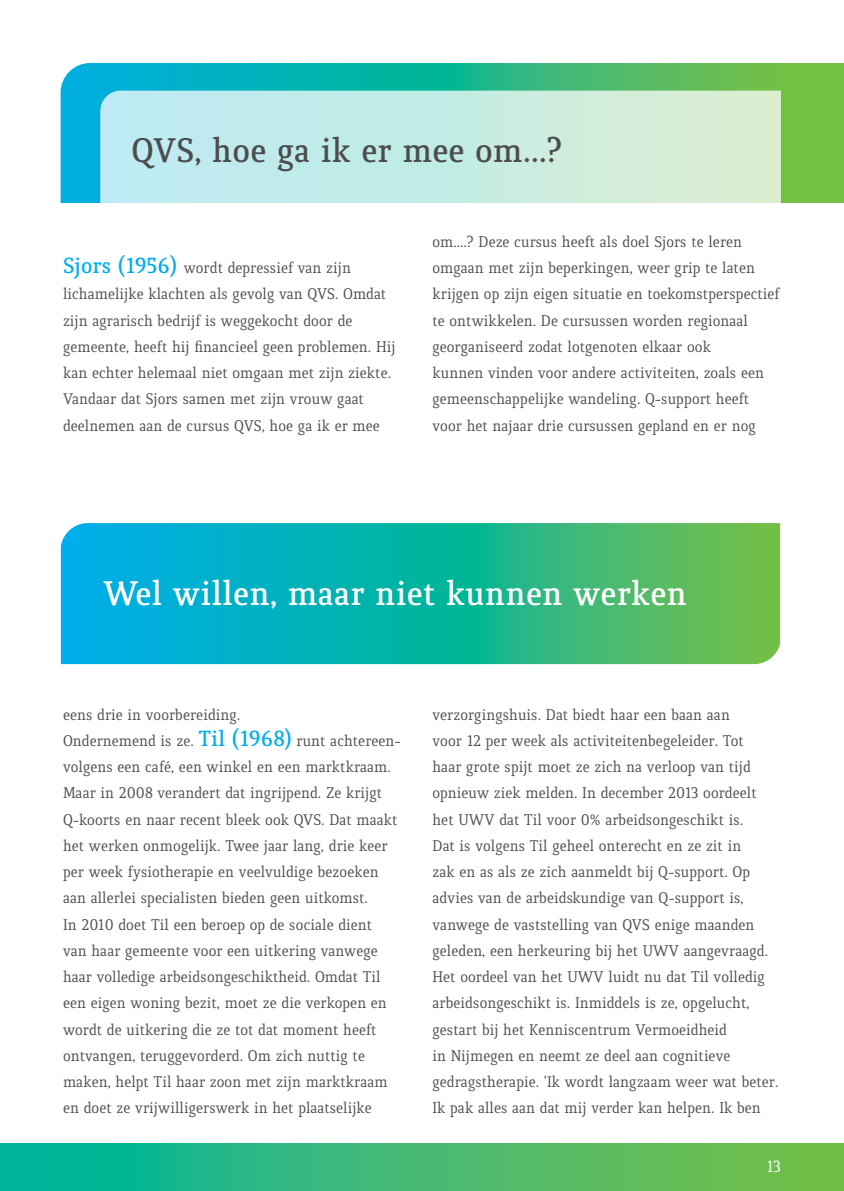
<style>
.page{position:relative;width:844px;height:1191px;background:#fff}
.page>*{position:absolute;margin:0;border:0;box-sizing:border-box;transform-origin:0 0}
.t1{font:600 36.75px "Quiroga Serif Pro";color:#fff}
.t2{font:600 36.75px "Quiroga Serif Pro";color:#4d4d4f}
.t3{font:17.5px "Quiroga Serif Pro";color:#fff}
.t4{font:16.62px/26.2px "Quiroga Serif Pro";color:#4d4d4f}
.s1{font-weight:600;font-size:23.62px;color:#00aeef}
</style>
<div class="page">
<svg style="left:0;top:1143px;width:843px;height:48px;background:#3fb973"></svg>
<svg style="left:61px;top:523px;width:719px;height:141px;background:#1fb59d"></svg>
<svg style="left:61px;top:63px;width:782px;height:140px;background:#35b88b"></svg>
<svg style="left:100px;top:91px;width:680px;height:112px;background:#c7ece3"></svg>
<h1 class="t2" style="left:131px;top:128px;width:432px">QVS, hoe ga ik er mee om…?</h1>
<p class="t4" style="left:63px;top:255px;width:334px"><span class="s1">Sjors (1956)</span> wordt depressief van zijn lichamelijke klachten als gevolg van QVS. Omdat zijn agrarisch bedrijf is weggekocht door de gemeente, heeft hij financieel geen problemen. Hij kan echter helemaal niet omgaan met zijn ziekte.<br>Vandaar dat Sjors samen met zijn vrouw gaat deelnemen aan de cursus QVS, hoe ga ik er mee</p>
<p class="t4" style="left:432px;top:228px;width:348px">om….? Deze cursus heeft als doel Sjors te leren omgaan met zijn beperkingen, weer grip te laten krijgen op zijn eigen situatie en toekomstperspectief te ontwikkelen. De cursussen worden regionaal georganiseerd zodat lotgenoten elkaar ook<br>kunnen vinden voor andere activiteiten, zoals een gemeenschappelijke wandeling. Q-support heeft voor het najaar drie cursussen gepland en er nog</p>
<h1 class="t1" style="left:103px;top:571px;width:585px">Wel willen, maar niet kunnen werken</h1>
<p class="t4" style="left:63px;top:701px;width:339px">eens drie in voorbereiding.<br>Ondernemend is ze. <span class="s1">Til (1968)</span> runt achtereen&shy;volgens een café, een winkel en een marktkraam.<br>Maar in 2008 verandert dat ingrijpend. Ze krijgt Q-koorts en naar recent bleek ook QVS. Dat maakt het werken onmogelijk. Twee jaar lang, drie keer per week fysiotherapie en veelvuldige bezoeken aan allerlei specialisten bieden geen uitkomst.<br>In 2010 doet Til een beroep op de sociale dient<br>van haar gemeente voor een uitkering vanwege haar volledige arbeidsongeschiktheid. Omdat Til een eigen woning bezit, moet ze die verkopen en wordt de uitkering die ze tot dat moment heeft ontvangen, teruggevorderd. Om zich nuttig te maken, helpt Til haar zoon met zijn marktkraam en doet ze vrijwilligerswerk in het plaatselijke</p>
<p class="t4" style="left:432px;top:701px;width:347px">verzorgingshuis. Dat biedt haar een baan aan<br>voor 12 per week als activiteitenbegeleider. Tot<br>haar grote spijt moet ze zich na verloop van tijd opnieuw ziek melden. In december 2013 oordeelt het UWV dat Til voor 0% arbeidsongeschikt is.<br>Dat is volgens Til geheel onterecht en ze zit in<br>zak en as als ze zich aanmeldt bij Q-support. Op advies van de arbeidskundige van Q-support is, vanwege de vaststelling van QVS enige maanden geleden, een herkeuring bij het UWV aangevraagd.<br>Het oordeel van het UWV luidt nu dat Til volledig arbeidsongeschikt is. Inmiddels is ze, opgelucht, gestart bij het Kenniscentrum Vermoeidheid<br>in Nijmegen en neemt ze deel aan cognitieve gedragstherapie. ‘Ik wordt langzaam weer wat beter.<br>Ik pak alles aan dat mij verder kan helpen. Ik ben</p>
<p class="t3" style="left:766px;top:1155px;width:16px">13</p>
</div>
